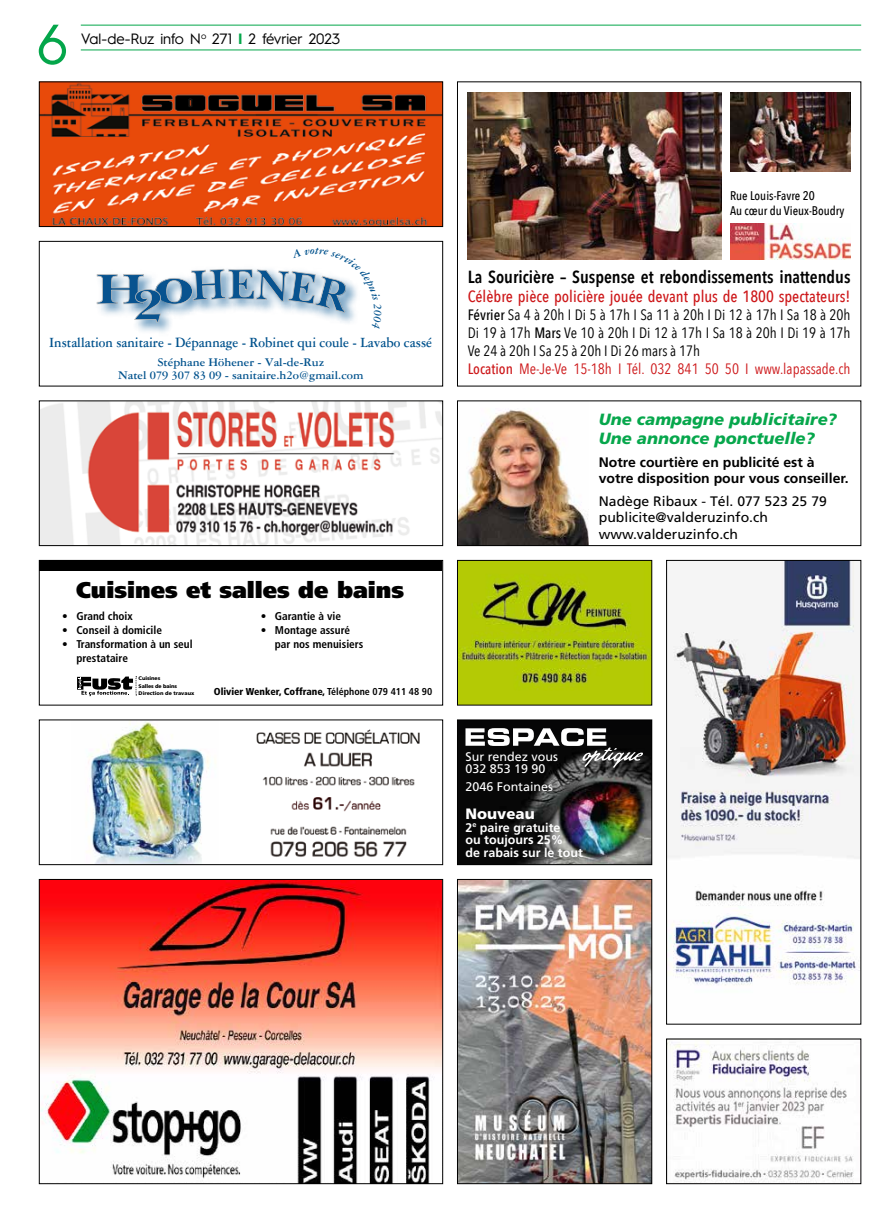
<style>
.page{position:relative;width:886px;height:1223px;background:#fff}
.page>*{position:absolute;margin:0;border:0;box-sizing:border-box;transform-origin:0 0}
.t1{font:56.25px "Hurme Geometric Sans 1";color:#04a64a}
.t2{font:900 22.75px "Frutiger";color:#000}
.t3{font:600 17.5px "Avenir Next Condensed";color:#000}
.t4{font:500 16.25px "Avenir Next Condensed";color:#cd1719}
.t5{font:italic 900 16.25px/19.5px "Frutiger";color:#04a64a}
.t6{font:15px/18px "Avenir Next Condensed";color:#000}
.t7{font:700 15px "Garamond Three";color:#00528d;scale:.89 1}
.t8{font:15px "Hurme Geometric Sans 1";letter-spacing:-.01em;color:#000}
.t9{font:900 15px "Frutiger";color:#fff}
.t10{font:13.75px/16.5px "Frutiger";color:#000}
.t11{font:700 13.75px/16.5px "Frutiger";color:#000}
.t12{font:700 12.5px/13.8px "Garamond Three";color:#00528d;text-align:center}
.t13{font:700 12.5px/12.5px "Frutiger";color:#fff}
.t14{font:12.5px/12.5px "Frutiger";color:#fff}
.t15{font:500 12.5px/15px "Avenir Next Condensed";color:#000}
.t16{font:700 condensed 11.25px/13.8px "Frutiger";color:#000}
.t17{font:900 condensed 10px "Frutiger";color:#000}
.t18{font:900 5.25px/7.4px "Frutiger";letter-spacing:-.02em;color:#000}
.s1{font-weight:700;color:#04a64a}
.s2{font-weight:700}
.s3{font-weight:500}
.s4{font-weight:500;color:#cd1719}
.s5{color:#cd1719}
</style>
<div class="page">
<hr style="left:81px;top:25px;width:780px;height:1px;background:#04a64a">
<hr style="left:81px;top:49px;width:780px;height:1px;background:#04a64a">
<svg style="left:457px;top:560px;width:195px;height:145px;background:#a0b30d"></svg>
<img style="left:666px;top:560px;width:195px;height:464px">
<img style="left:41px;top:83px;width:400px;height:142px">
<div style="left:39px;top:81px;width:404px;height:146px;border:1px solid #000"></div>
<img style="left:457px;top:878px;width:195px;height:306px">
<img style="left:41px;top:881px;width:400px;height:300px">
<div style="left:39px;top:879px;width:404px;height:304px;border:1px solid #000"></div>
<svg style="left:39px;top:400px;width:404px;height:146px"></svg>
<svg style="left:39px;top:560px;width:404px;height:145px"></svg>
<img style="left:39px;top:719px;width:404px;height:146px">
<img style="left:252px;top:725px;width:172px;height:135px">
<svg style="left:39px;top:241px;width:404px;height:146px"></svg>
<img style="left:457px;top:719px;width:195px;height:146px">
<svg style="left:666px;top:1038px;width:195px;height:146px"></svg>
<img style="left:468px;top:92px;width:253px;height:167px">
<img style="left:730px;top:224px;width:120px;height:35px">
<img style="left:730px;top:92px;width:120px;height:79px">
<img style="left:459px;top:410px;width:129px;height:134px">
<div style="left:457px;top:400px;width:404px;height:146px;border:1px solid #000"></div>
<svg style="left:97px;top:248px;width:285px;height:81px"></svg>
<h1 class="t1" style="left:36px;top:5px;width:33px">6</h1>
<p class="t8" style="left:81px;top:28px;width:261px">Val-de-Ruz info N<sup>o</sup> 271 <span class="s1">I</span> 2 février 2023</p>
<p class="t7" style="left:49px;top:334px;width:432px">Installation sanitaire - Dépannage - Robinet qui coule - Lavabo cassé</p>
<p class="t12" style="left:118px;top:355px;width:247px">Stéphane Höhener - Val-de-Ruz<br>Natel 079 307 83 09 - sanitaire.h2o@gmail.com</p>
<h2 class="t2" style="left:76px;top:576px;width:329px">Cuisines et salles de bains</h2>
<p class="t16" style="left:62px;top:609px;width:72px">• Grand choix</p>
<p class="t16" style="left:62px;top:623px;width:101px">• Conseil à domicile</p>
<p class="t16" style="left:76px;top:637px;width:118px;text-indent:-14px">• Transformation à un seul prestataire</p>
<p class="t16" style="left:261px;top:609px;width:82px">• Garantie à vie</p>
<p class="t16" style="left:275px;top:623px;width:90px;text-indent:-14px">• Montage assuré par nos menuisiers</p>
<p class="t17" style="left:214px;top:685px;width:220px">Olivier Wenker, Coffrane, <span class="s2">Téléphone 079 411 48 90</span></p>
<p class="t18" style="left:139px;top:674px;width:57px">Cuisines<br>Salles de bains<br>Direction de travaux</p>
<p class="t15" style="left:730px;top:188px;width:116px">Rue Louis-Favre 20<br>Au cœur du Vieux-Boudry</p>
<p class="t3" style="left:468px;top:261px;width:384px">La Souricière – Suspense et rebondissements inattendus</p>
<p class="t4" style="left:468px;top:287px;width:384px">Célèbre pièce policière jouée devant plus de 1800 spectateurs!</p>
<p class="t6" style="left:468px;top:305px;width:384px"><span class="s3">Février</span> Sa 4 à 20h I Di 5 à 17h I Sa 11 à 20h I Di 12 à 17h I Sa 18 à 20h Di 19 à 17h <span class="s3">Mars</span> Ve 10 à 20h I Di 12 à 17h I Sa 18 à 20h I Di 19 à 17h Ve 24 à 20h I Sa 25 à 20h I Di 26 mars à 17h<br><span class="s4">Location</span> <span class="s5">Me-Je-Ve 15-18h I Tél. 032 841 50 50 I www.lapassade.ch</span></p>
<p class="t5" style="left:599px;top:409px;width:240px">Une campagne publicitaire?<br>Une annonce ponctuelle?</p>
<p class="t11" style="left:599px;top:454px;width:251px">Notre courtière en publicité est à votre disposition pour vous conseiller.</p>
<p class="t10" style="left:599px;top:493px;width:230px">Nadège Ribaux - Tél. 077 523 25 79 publicite@valderuzinfo.ch www.valderuzinfo.ch</p>
<p class="t14" style="left:465px;top:750px;width:94px">Sur rendez vous<br>032 853 19 90</p>
<p class="t14" style="left:465px;top:780px;width:89px">2046 Fontaines</p>
<p class="t9" style="left:465px;top:804px;width:71px">Nouveau</p>
<p class="t13" style="left:465px;top:821px;width:119px">2<sup>e</sup> paire gratuite<br>ou toujours 25%<br>de rabais sur le tout</p>
</div>
